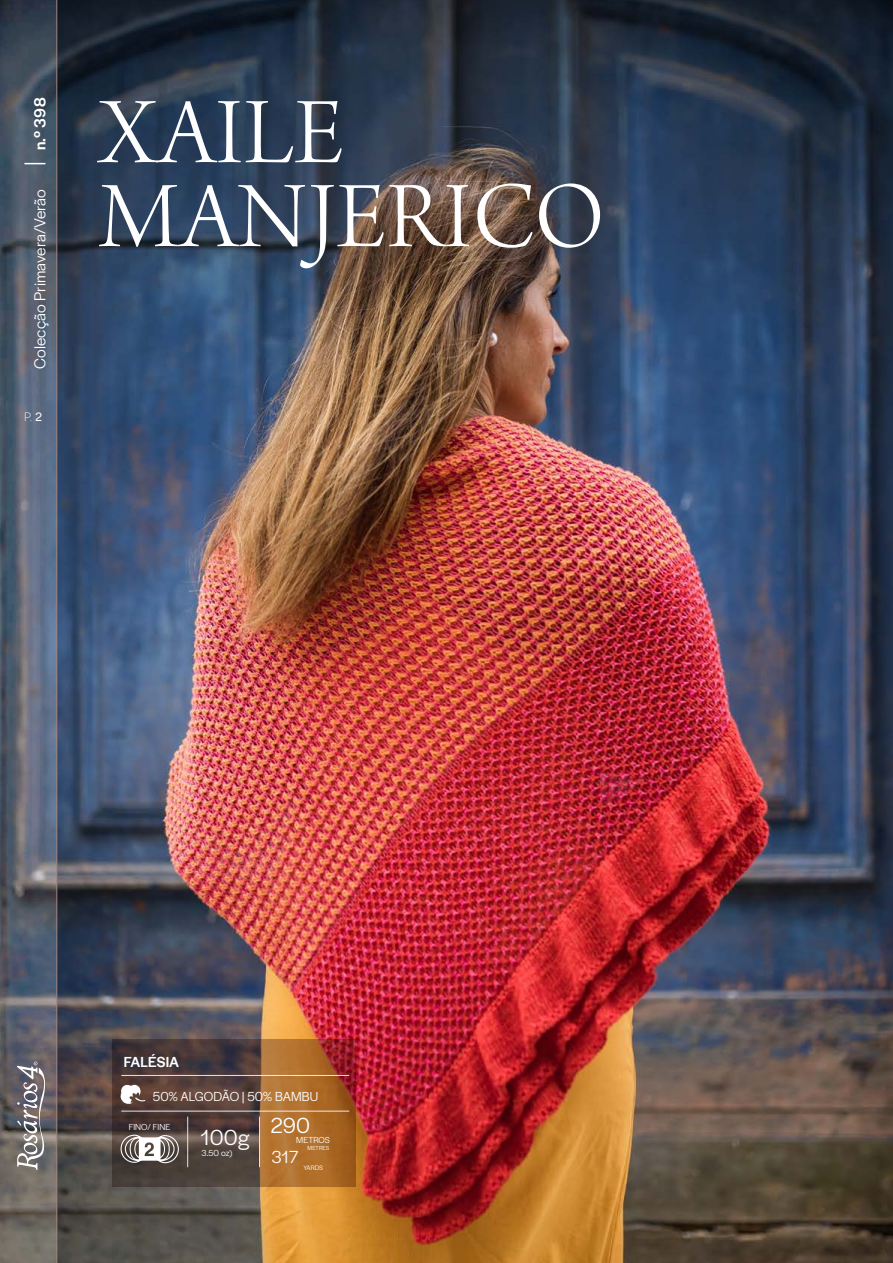
<style>
.page{position:relative;width:893px;height:1263px;background:#fff}
.page>*{position:absolute;margin:0;border:0;box-sizing:border-box;transform-origin:0 0}
.t1{font:99px/84px "Arno Pro Light Display";letter-spacing:.01em;color:#fff}
.t2{font:22.5px "Halyard Display";letter-spacing:.01em;color:#fff}
.t3{font:18px "Halyard Display";color:#fff}
.t4{font:16.5px "Halyard Display";letter-spacing:.01em;color:#fff}
.t5{font:500 16.5px "Halyard Display";color:#fff}
.t6{font:500 15px "Halyard Display";letter-spacing:.005em;color:#fff}
.t7{font:13.5px "Halyard Display";letter-spacing:.005em;color:#fff}
.t8{font:300 12px "PP Pangram Sans";color:#fff}
.t9{font:9px "Halyard Display";letter-spacing:.005em;color:#fff}
.t10{font:6.75px "Halyard Display";letter-spacing:.005em;color:#fff}
.t11{font:6px "Halyard Display";letter-spacing:.005em;color:#fff}
.s1{font-weight:500}
</style>
<div class="page">
<img style="left:58px;top:0;width:835px;height:1263px">
<svg style="left:0;top:0;width:57px;height:1263px;background:#59616f"></svg>
<hr style="left:57px;top:0;width:1px;height:1263px;background:#9f847d">
<svg style="left:17px;top:1061px;width:30px;height:109px;background:#888487"></svg>
<svg style="left:24px;top:163px;width:21px;height:1px"></svg>
<svg style="left:112px;top:1039px;width:243px;height:148px;background:#744e34"></svg>
<svg style="left:120px;top:1084px;width:26px;height:20px"></svg>
<svg style="left:121px;top:1135px;width:58px;height:28px"></svg>
<hr style="left:121px;top:1075px;width:228px;height:1px;background:#fff">
<hr style="left:121px;top:1111px;width:228px;height:1px;background:#fff">
<hr style="left:187px;top:1116px;width:1px;height:51px;background:#fff">
<hr style="left:259px;top:1116px;width:1px;height:51px;background:#fff">
<p class="t5" style="left:28px;top:150px;width:54px;rotate:-90deg">n.º 398</p>
<p class="t4" style="left:28px;top:369px;width:181px;rotate:-90deg">Colecção Primavera/Verão</p>
<p class="t8" style="left:24px;top:409px;width:19px">P. <span class="s1">2</span></p>
<h1 class="t1" style="left:98px;top:97px;width:508px">XAILE<br>MANJERICO</h1>
<p class="t6" style="left:124px;top:1051px;width:57px">FALÉSIA</p>
<p class="t7" style="left:153px;top:1087px;width:167px">50% ALGODÃO | 50% BAMBU</p>
<p class="t9" style="left:129px;top:1121px;width:43px">FINO/ FINE</p>
<h2 class="t2" style="left:200px;top:1121px;width:50px">100g</h2>
<p class="t9" style="left:201px;top:1147px;width:32px">3.50 oz)</p>
<h2 class="t2" style="left:271px;top:1110px;width:41px">290</h2>
<p class="t3" style="left:272px;top:1144px;width:28px">317</p>
<p class="t9" style="left:296px;top:1134px;width:35px">METROS</p>
<p class="t11" style="left:308px;top:1144px;width:23px">METRES</p>
<p class="t10" style="left:303px;top:1163px;width:21px">YARDS</p>
</div>
